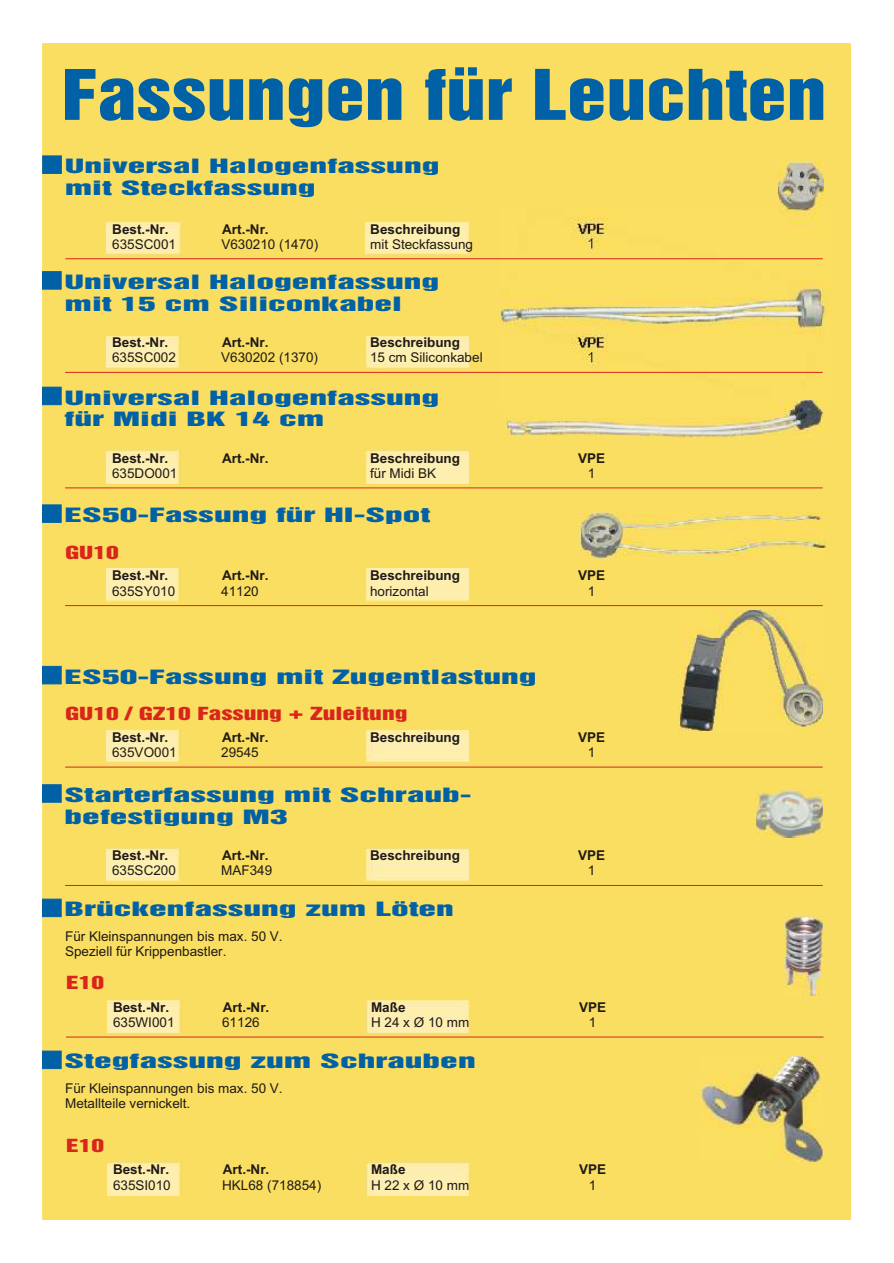
<style>
.page{position:relative;width:894px;height:1263px;background:#fff}
.page>*{position:absolute;margin:0;border:0;box-sizing:border-box;transform-origin:0 0}
.t1{font:63.6px "Switzerland Inserat";color:#0061a6;scale:1.24 1}
.t2{font:18px/21.6px "Switzerland Inserat";color:#0061a6;scale:1.97 1}
.t3{font:16.5px "Switzerland Inserat";color:#d9261c;scale:1.54 1}
.t4{font:13.5px/15.1px "Arial";color:#1f1a17}
.t5{font:700 13.5px "Arial";color:#1f1a17}
</style>
<div class="page">
<div style="left:42px;top:43px;width:809px;height:1177px;background:#fade61;border:1px solid #fade61"></div>
<div style="left:43px;top:156px;width:19px;height:18px;background:#0061a6;border:1px solid #0061a6"></div>
<div style="left:42px;top:271px;width:19px;height:18px;background:#0061a6;border:1px solid #0061a6"></div>
<div style="left:42px;top:387px;width:19px;height:18px;background:#0061a6;border:1px solid #0061a6"></div>
<div style="left:42px;top:505px;width:19px;height:18px;background:#0061a6;border:1px solid #0061a6"></div>
<div style="left:42px;top:666px;width:19px;height:18px;background:#0061a6"></div>
<div style="left:42px;top:785px;width:19px;height:17px;background:#0061a6"></div>
<div style="left:42px;top:899px;width:19px;height:18px;background:#0061a6;border:1px solid #0061a6"></div>
<div style="left:42px;top:1051px;width:19px;height:18px;background:#0061a6"></div>
<img style="left:107px;top:221px;width:74px;height:34px">
<img style="left:107px;top:335px;width:73px;height:33px">
<img style="left:107px;top:451px;width:73px;height:33px">
<img style="left:107px;top:568px;width:73px;height:33px">
<img style="left:107px;top:730px;width:73px;height:33px">
<img style="left:107px;top:848px;width:73px;height:33px">
<img style="left:107px;top:1000px;width:74px;height:33px">
<img style="left:107px;top:1162px;width:74px;height:34px">
<img style="left:366px;top:221px;width:103px;height:34px">
<img style="left:366px;top:335px;width:103px;height:33px">
<img style="left:366px;top:451px;width:103px;height:33px">
<img style="left:366px;top:568px;width:103px;height:33px">
<img style="left:366px;top:730px;width:103px;height:33px">
<img style="left:366px;top:848px;width:103px;height:33px">
<img style="left:367px;top:1000px;width:103px;height:33px">
<img style="left:367px;top:1162px;width:103px;height:34px">
<img style="left:777px;top:163px;width:47px;height:45px">
<img style="left:501px;top:208px;width:324px;height:193px">
<img style="left:506px;top:401px;width:317px;height:37px">
<img style="left:755px;top:791px;width:68px;height:47px">
<hr style="left:65px;top:372px;width:758px;height:1px;background:#d9261c">
<hr style="left:65px;top:259px;width:758px;height:1px;background:#d9261c">
<hr style="left:65px;top:488px;width:758px;height:1px;background:#d9261c">
<hr style="left:65px;top:605px;width:758px;height:1px;background:#d9261c">
<hr style="left:65px;top:767px;width:758px;height:1px;background:#d9261c">
<hr style="left:65px;top:885px;width:758px;height:1px;background:#d9261c">
<hr style="left:66px;top:1037px;width:758px;height:1px;background:#d9261c">
<img style="left:784px;top:917px;width:38px;height:78px">
<img style="left:580px;top:513px;width:245px;height:45px">
<img style="left:680px;top:610px;width:143px;height:122px">
<img style="left:702px;top:1057px;width:121px;height:105px">
<h1 class="t1" style="left:62px;top:68px;width:618px">Fassungen für Leuchten</h1>
<h2 class="t2" style="left:65px;top:156px;width:192px">Universal Halogenfassung mit Steckfassung</h2>
<p class="t5" style="left:112px;top:224px;width:58px">Best.-Nr.</p>
<p class="t5" style="left:222px;top:224px;width:48px">Art.-Nr.</p>
<p class="t5" style="left:370px;top:224px;width:92px">Beschreibung</p>
<p class="t4" style="left:112px;top:238px;width:65px">635SC001</p>
<p class="t4" style="left:221px;top:238px;width:98px">V630210 (1470)</p>
<p class="t4" style="left:370px;top:238px;width:104px">mit Steckfassung</p>
<h2 class="t2" style="left:65px;top:272px;width:192px">Universal Halogenfassung mit 15 cm Siliconkabel</h2>
<p class="t5" style="left:112px;top:337px;width:58px">Best.-Nr.</p>
<p class="t5" style="left:222px;top:337px;width:48px">Art.-Nr.</p>
<p class="t5" style="left:370px;top:337px;width:92px">Beschreibung</p>
<p class="t4" style="left:112px;top:351px;width:65px">635SC002</p>
<p class="t4" style="left:221px;top:351px;width:98px">V630202 (1370)</p>
<p class="t4" style="left:370px;top:351px;width:114px">15 cm Siliconkabel</p>
<h2 class="t2" style="left:65px;top:387px;width:192px">Universal Halogenfassung für Midi BK 14 cm</h2>
<p class="t5" style="left:112px;top:453px;width:58px">Best.-Nr.</p>
<p class="t5" style="left:222px;top:453px;width:48px">Art.-Nr.</p>
<p class="t5" style="left:370px;top:453px;width:92px">Beschreibung</p>
<p class="t5" style="left:578px;top:453px;width:29px">VPE</p>
<p class="t4" style="left:112px;top:467px;width:67px">635DO001</p>
<p class="t4" style="left:370px;top:467px;width:68px">für Midi BK</p>
<p class="t4" style="left:588px;top:467px;width:9px">1</p>
<h2 class="t2" style="left:65px;top:505px;width:187px">ES50-Fassung für HI-Spot</h2>
<p class="t3" style="left:65px;top:545px;width:36px">GU10</p>
<p class="t5" style="left:112px;top:571px;width:58px">Best.-Nr.</p>
<p class="t5" style="left:222px;top:571px;width:48px">Art.-Nr.</p>
<p class="t5" style="left:370px;top:571px;width:92px">Beschreibung</p>
<p class="t5" style="left:578px;top:571px;width:29px">VPE</p>
<p class="t4" style="left:112px;top:584px;width:65px">635SY010</p>
<p class="t4" style="left:221px;top:584px;width:39px">41120</p>
<p class="t4" style="left:370px;top:584px;width:60px">horizontal</p>
<p class="t4" style="left:588px;top:584px;width:9px">1</p>
<h2 class="t2" style="left:65px;top:667px;width:241px">ES50-Fassung mit Zugentlastung</h2>
<p class="t3" style="left:65px;top:707px;width:224px">GU10 / GZ10 Fassung + Zuleitung</p>
<p class="t5" style="left:112px;top:732px;width:58px">Best.-Nr.</p>
<p class="t5" style="left:222px;top:732px;width:48px">Art.-Nr.</p>
<p class="t5" style="left:370px;top:732px;width:92px">Beschreibung</p>
<p class="t5" style="left:578px;top:732px;width:29px">VPE</p>
<p class="t4" style="left:112px;top:746px;width:66px">635VO001</p>
<p class="t4" style="left:221px;top:746px;width:39px">29545</p>
<p class="t4" style="left:588px;top:746px;width:9px">1</p>
<h2 class="t2" style="left:65px;top:785px;width:208px">Starterfassung mit Schraub&shy;befestigung M3</h2>
<p class="t5" style="left:112px;top:850px;width:58px">Best.-Nr.</p>
<p class="t5" style="left:222px;top:850px;width:48px">Art.-Nr.</p>
<p class="t5" style="left:370px;top:850px;width:92px">Beschreibung</p>
<p class="t5" style="left:578px;top:850px;width:29px">VPE</p>
<p class="t4" style="left:112px;top:864px;width:65px">635SC200</p>
<p class="t4" style="left:221px;top:864px;width:53px">MAF349</p>
<p class="t4" style="left:588px;top:864px;width:9px">1</p>
<h2 class="t2" style="left:65px;top:899px;width:199px">Brückenfassung zum Löten</h2>
<p class="t4" style="left:65px;top:930px;width:219px">Für Kleinspannungen bis max. 50 V.<br>Speziell für Krippenbastler.</p>
<p class="t3" style="left:66px;top:976px;width:26px">E10</p>
<p class="t5" style="left:113px;top:1002px;width:58px">Best.-Nr.</p>
<p class="t5" style="left:223px;top:1002px;width:48px">Art.-Nr.</p>
<p class="t5" style="left:371px;top:1002px;width:36px">Maße</p>
<p class="t5" style="left:579px;top:1002px;width:29px">VPE</p>
<p class="t4" style="left:113px;top:1016px;width:63px">635WI001</p>
<p class="t4" style="left:222px;top:1016px;width:39px">61126</p>
<p class="t4" style="left:371px;top:1016px;width:100px">H 24 x Ø 10 mm</p>
<p class="t4" style="left:589px;top:1016px;width:9px">1</p>
<h2 class="t2" style="left:65px;top:1051px;width:210px">Stegfassung zum Schrauben</h2>
<p class="t4" style="left:65px;top:1082px;width:219px">Für Kleinspannungen bis max. 50 V.<br>Metallteile vernickelt.</p>
<p class="t3" style="left:66px;top:1138px;width:26px">E10</p>
<p class="t5" style="left:113px;top:1165px;width:58px">Best.-Nr.</p>
<p class="t5" style="left:223px;top:1165px;width:48px">Art.-Nr.</p>
<p class="t5" style="left:371px;top:1165px;width:36px">Maße</p>
<p class="t5" style="left:579px;top:1165px;width:29px">VPE</p>
<p class="t4" style="left:113px;top:1178px;width:59px">635SI010</p>
<p class="t4" style="left:222px;top:1178px;width:101px">HKL68 (718854)</p>
<p class="t4" style="left:371px;top:1178px;width:100px">H 22 x Ø 10 mm</p>
<p class="t4" style="left:589px;top:1178px;width:9px">1</p>
</div>
